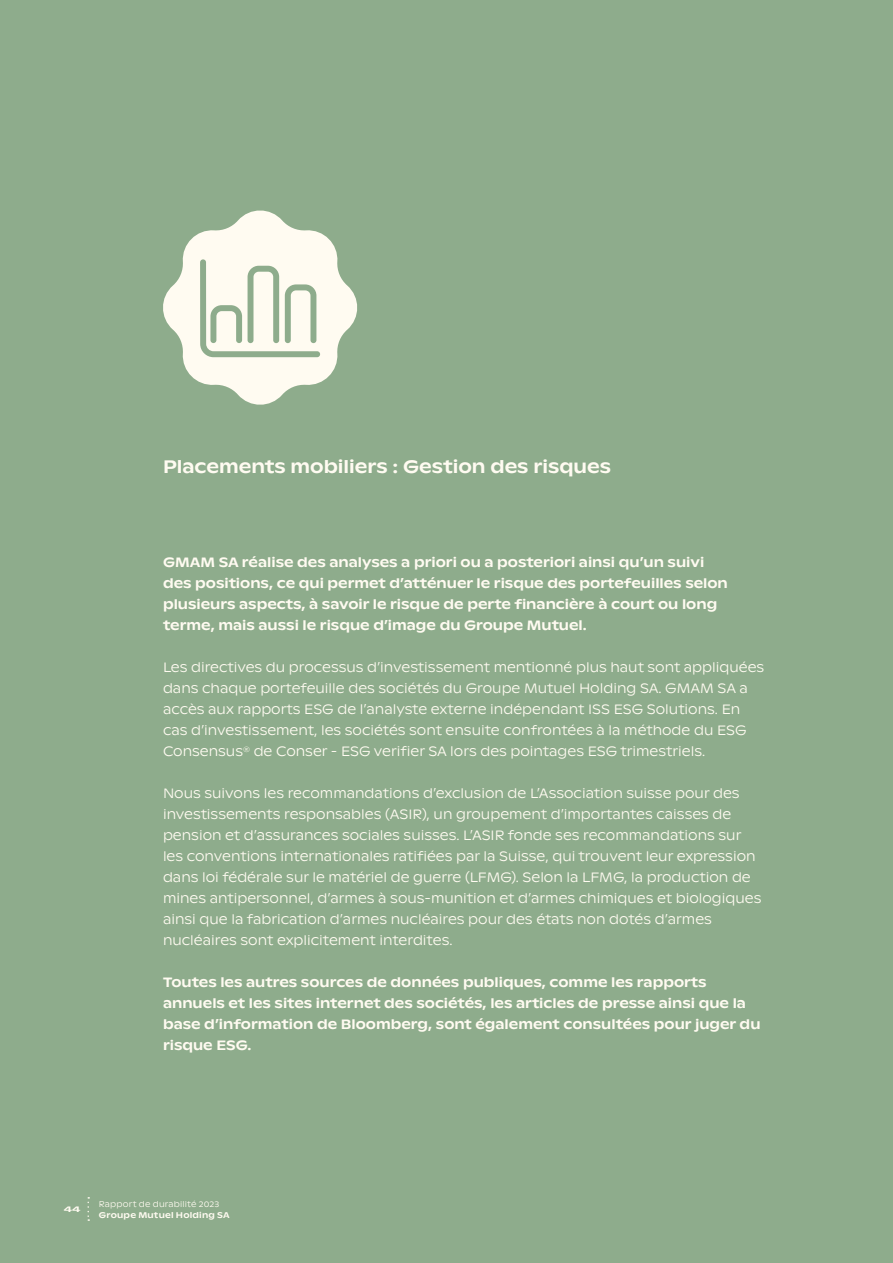
<style>
.page{position:relative;width:893px;height:1263px;background:#8eac8c}
.page>*{position:absolute;margin:0;border:0;box-sizing:border-box;transform-origin:0 0}
.t1{font:500 18px "ABC Ginto Nord";color:#fffbf1}
.t2{font:300 13.5px/21px "ABC Ginto Nord";color:#fffbf1}
.t3{font:500 13.5px/21px "ABC Ginto Nord";color:#fffbf1}
.t4{font:300 8.25px "ABC Ginto Nord";letter-spacing:.02em;color:#fffbf1}
.t5{font:500 8.25px "ABC Ginto Nord";letter-spacing:.025em;color:#fffbf1}
.t6{font:500 8.25px "ABC Ginto Nord";letter-spacing:.025em;color:#fffbf1;scale:1.5 1}
</style>
<div class="page">
<svg style="left:163px;top:210px;width:194px;height:195px"></svg>
<svg style="left:87px;top:1197px;width:2px;height:24px"></svg>
<h1 class="t1" style="left:163px;top:455px;width:450px">Placements mobiliers : Gestion des risques</h1>
<p class="t3" style="left:163px;top:552px;width:566px">GMAM SA réalise des analyses a priori ou a posteriori ainsi qu’un suivi des positions, ce qui permet d’atténuer le risque des portefeuilles selon plusieurs aspects, à savoir le risque de perte financière à court ou long terme, mais aussi le risque d’image du Groupe Mutuel.</p>
<p class="t2" style="left:163px;top:657px;width:603px">Les directives du processus d’investissement mentionné plus haut sont appliquées dans chaque portefeuille des sociétés du Groupe Mutuel Holding SA. GMAM SA a accès aux rapports ESG de l’analyste externe indépendant ISS ESG Solutions. En cas d’investissement, les sociétés sont ensuite confrontées à la méthode du ESG Consensus<sup>®</sup> de Conser - ESG verifier SA lors des pointages ESG trimestriels.</p>
<p class="t2" style="left:163px;top:783px;width:600px">Nous suivons les recommandations d’exclusion de L’Association suisse pour des investissements responsables (ASIR), un groupement d’importantes caisses de pension et d’assurances sociales suisses. L’ASIR fonde ses recommandations sur les conventions internationales ratifiées par la Suisse, qui trouvent leur expression dans loi fédérale sur le matériel de guerre (LFMG). Selon la LFMG, la production de mines antipersonnel, d’armes à sous-munition et d’armes chimiques et biologiques ainsi que la fabrication d’armes nucléaires pour des états non dotés d’armes nucléaires sont explicitement interdites.</p>
<p class="t3" style="left:163px;top:972px;width:599px">Toutes les autres sources de données publiques, comme les rapports annuels et les sites internet des sociétés, les articles de presse ainsi que la base d’information de Bloomberg, sont également consultées pour juger du risque ESG.</p>
<p class="t6" style="left:64px;top:1204px;width:13px">44</p>
<p class="t4" style="left:99px;top:1199px;width:122px">Rapport de durabilité 2023</p>
<p class="t5" style="left:99px;top:1209px;width:132px">Groupe Mutuel Holding SA</p>
</div>
